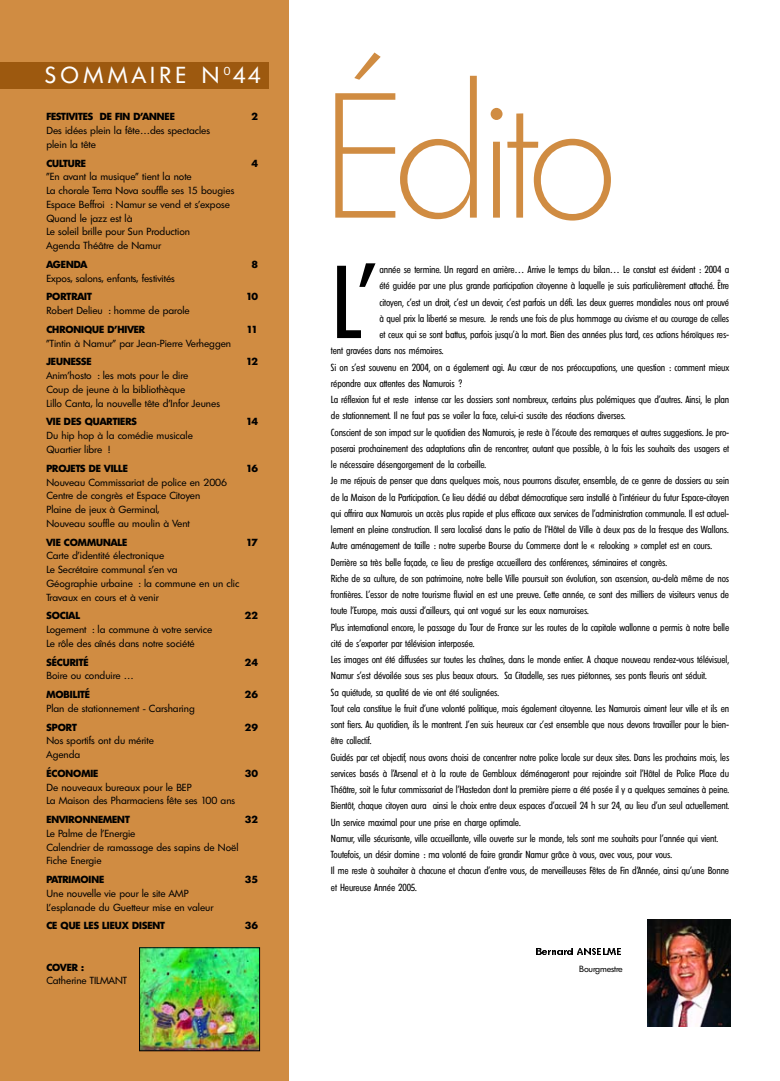
<style>
.page{position:relative;width:780px;height:1081px;background:#fff}
.page>*{position:absolute;margin:0;border:0;box-sizing:border-box;transform-origin:0 0}
.t1{font:200 172.5px "Limerick";letter-spacing:-.06em;color:#d08c42}
.t2{font:condensed 100.25px "Limerick";color:#000}
.t3{font:22.5px "Limerick";letter-spacing:.19em;color:#fff}
.t4{font:condensed 10px "Limerick";letter-spacing:-.015em;color:#000}
.t5{font:10px/13.8px "Limerick";color:#000}
.t6{font:800 10px "Limerick";color:#000}
.t7{font:8.75px "Limerick";letter-spacing:-.02em;color:#000}
.s1{font-weight:800}
</style>
<div class="page">
<div style="left:0;top:0;width:289px;height:1081px;background:#d08c42"></div>
<img style="left:647px;top:919px;width:83px;height:107px">
<div style="left:0;top:62px;width:269px;height:27px;background:#9d590f"></div>
<img style="left:141px;top:949px;width:117px;height:100px">
<div style="left:139px;top:947px;width:121px;height:104px;border:1px solid #000"></div>
<p class="t3" style="left:45px;top:62px;width:217px">SOMMAIRE N <sup>0</sup>44</p>
<p class="t6" style="left:46px;top:111px;width:130px">FESTIVITES DE FIN D’ANNEE</p>
<p class="t6" style="left:251px;top:111px;width:8px">2</p>
<p class="t5" style="left:46px;top:124px;width:165px">Des idées plein la fête…des spectacles plein la tête</p>
<p class="t6" style="left:46px;top:157px;width:41px">CULTURE</p>
<p class="t6" style="left:251px;top:157px;width:8px">4</p>
<p class="t5" style="left:46px;top:170px;width:189px">"En avant la musique" tient la note<br>La chorale Terra Nova souffle ses 15 bougies Espace Beffroi : Namur se vend et s’expose Quand le jazz est là<br>Le soleil brille pour Sun Production<br>Agenda Théâtre de Namur</p>
<p class="t6" style="left:46px;top:259px;width:42px">AGENDA</p>
<p class="t6" style="left:251px;top:259px;width:8px">8</p>
<p class="t5" style="left:46px;top:269px;width:130px;line-height:18.8px">Expos, salons, enfants, festivités<br><span class="s1">PORTRAIT</span></p>
<p class="t6" style="left:246px;top:291px;width:13px">10</p>
<p class="t5" style="left:46px;top:301px;width:145px;line-height:18.8px">Robert Delieu : homme de parole<br><span class="s1">CHRONIQUE D’HIVER</span></p>
<p class="t5" style="left:46px;top:334px;width:186px;line-height:18.8px">"Tintin à Namur" par Jean-Pierre Verheggen<br><span class="s1">JEUNESSE</span></p>
<p class="t6" style="left:246px;top:324px;width:13px">11</p>
<p class="t6" style="left:246px;top:356px;width:13px">12</p>
<p class="t5" style="left:46px;top:369px;width:175px">Anim’hosto : les mots pour le dire<br>Coup de jeune à la bibliothèque<br>Lillo Canta, la nouvelle tête d’Infor Jeunes</p>
<p class="t6" style="left:46px;top:416px;width:92px">VIE DES QUARTIERS</p>
<p class="t6" style="left:246px;top:416px;width:13px">14</p>
<p class="t5" style="left:46px;top:429px;width:148px">Du hip hop à la comédie musicale<br>Quartier libre !</p>
<p class="t6" style="left:46px;top:462px;width:83px">PROJETS DE VILLE</p>
<p class="t6" style="left:246px;top:462px;width:14px">16</p>
<p class="t5" style="left:46px;top:475px;width:182px">Nouveau Commissariat de police en 2006<br>Centre de congrès et Espace Citoyen Plaine de jeux à Germinal,<br>Nouveau souffle au moulin à Vent</p>
<p class="t6" style="left:46px;top:536px;width:82px">VIE COMMUNALE</p>
<p class="t6" style="left:246px;top:536px;width:13px">17</p>
<p class="t5" style="left:46px;top:549px;width:194px">Carte d’identité électronique<br>Le Secrétaire communal s’en va<br>Géographie urbaine : la commune en un clic<br>Travaux en cours et à venir</p>
<p class="t6" style="left:46px;top:610px;width:35px">SOCIAL</p>
<p class="t6" style="left:245px;top:610px;width:15px">22</p>
<p class="t5" style="left:46px;top:623px;width:167px">Logement : la commune à votre service<br>Le rôle des aînés dans notre société</p>
<p class="t6" style="left:46px;top:656px;width:44px">SÉCURITÉ</p>
<p class="t6" style="left:245px;top:656px;width:15px">24</p>
<p class="t5" style="left:46px;top:666px;width:89px;line-height:18.8px">Boire ou conduire …<br><span class="s1">MOBILITÉ</span></p>
<p class="t6" style="left:245px;top:689px;width:15px">26</p>
<p class="t5" style="left:46px;top:699px;width:150px;line-height:18.8px">Plan de stationnement - Carsharing<br><span class="s1">SPORT</span></p>
<p class="t6" style="left:245px;top:721px;width:15px">29</p>
<p class="t5" style="left:46px;top:734px;width:109px">Nos sportifs ont du mérite<br>Agenda</p>
<p class="t6" style="left:46px;top:767px;width:53px">ÉCONOMIE</p>
<p class="t6" style="left:245px;top:767px;width:15px">30</p>
<p class="t5" style="left:46px;top:780px;width:190px">De nouveaux bureaux pour le BEP<br>La Maison des Pharmaciens fête ses 100 ans</p>
<p class="t6" style="left:46px;top:814px;width:85px">ENVIRONNEMENT</p>
<p class="t6" style="left:245px;top:814px;width:15px">32</p>
<p class="t5" style="left:46px;top:826px;width:194px">Le Palme de l’Energie<br>Calendrier de ramassage des sapins de Noël<br>Fiche Energie</p>
<p class="t6" style="left:46px;top:874px;width:59px">PATRIMOINE</p>
<p class="t6" style="left:245px;top:874px;width:15px">35</p>
<p class="t5" style="left:46px;top:886px;width:168px">Une nouvelle vie pour le site AMP<br>L’esplanade du Guetteur mise en valeur</p>
<p class="t6" style="left:46px;top:920px;width:120px">CE QUE LES LIEUX DISENT</p>
<p class="t6" style="left:245px;top:920px;width:15px">36</p>
<p class="t5" style="left:46px;top:960px;width:82px"><span class="s1">COVER :<br></span>Catherine TILMANT</p>
<p class="t1" style="left:322px;top:57px;width:296px">Édito</p>
<p class="t2" style="left:331px;top:245px;width:47px">L’</p>
<p class="t4" style="left:379px;top:264px;width:351px">année se termine. Un regard en arrière… Arrive le temps du bilan… Le constat est évident : 2004 a</p>
<p class="t4" style="left:379px;top:280px;width:351px">été guidée par une plus grande participation citoyenne à laquelle je suis particulièrement attaché. Être</p>
<p class="t4" style="left:379px;top:296px;width:351px">citoyen, c’est un droit, c’est un devoir, c’est parfois un défi. Les deux guerres mondiales nous ont prouvé</p>
<p class="t4" style="left:379px;top:312px;width:351px">à quel prix la liberté se mesure. Je rends une fois de plus hommage au civisme et au courage de celles</p>
<p class="t4" style="left:379px;top:329px;width:351px">et ceux qui se sont battus, parfois jusqu’à la mort. Bien des années plus tard, ces actions héroïques res-</p>
<p class="t4" style="left:331px;top:345px;width:114px">tent gravées dans nos mémoires.</p>
<p class="t4" style="left:331px;top:361px;width:400px">Si on s’est souvenu en 2004, on a également agi. Au cœur de nos préoccupations, une question : comment mieux</p>
<p class="t4" style="left:331px;top:377px;width:133px">répondre aux attentes des Namurois ?</p>
<p class="t4" style="left:331px;top:394px;width:400px">La réflexion fut et reste intense car les dossiers sont nombreux, certains plus polémiques que d’autres. Ainsi, le plan</p>
<p class="t4" style="left:331px;top:410px;width:296px">de stationnement. Il ne faut pas se voiler la face, celui-ci suscite des réactions diverses.</p>
<p class="t4" style="left:331px;top:426px;width:400px">Conscient de son impact sur le quotidien des Namurois, je reste à l’écoute des remarques et autres suggestions. Je pro-</p>
<p class="t4" style="left:331px;top:442px;width:400px">poserai prochainement des adaptations afin de rencontrer, autant que possible, à la fois les souhaits des usagers et</p>
<p class="t4" style="left:331px;top:459px;width:157px">le nécessaire désengorgement de la corbeille.</p>
<p class="t4" style="left:331px;top:475px;width:399px">Je me réjouis de penser que dans quelques mois, nous pourrons discuter, ensemble, de ce genre de dossiers au sein</p>
<p class="t4" style="left:331px;top:491px;width:400px">de la Maison de la Participation. Ce lieu dédié au débat démocratique sera installé à l’intérieur du futur Espace-citoyen</p>
<p class="t4" style="left:331px;top:507px;width:400px">qui offrira aux Namurois un accès plus rapide et plus efficace aux services de l’administration communale. Il est actuel-</p>
<p class="t4" style="left:331px;top:524px;width:399px">lement en pleine construction. Il sera localisé dans le patio de l’Hôtel de Ville à deux pas de la fresque des Wallons.</p>
<p class="t4" style="left:331px;top:540px;width:382px">Autre aménagement de taille : notre superbe Bourse du Commerce dont le « relooking » complet est en cours.</p>
<p class="t4" style="left:331px;top:556px;width:337px">Derrière sa très belle façade, ce lieu de prestige accueillera des conférences, séminaires et congrès.</p>
<p class="t4" style="left:331px;top:572px;width:399px">Riche de sa culture, de son patrimoine, notre belle Ville poursuit son évolution, son ascension, au-delà même de nos</p>
<p class="t4" style="left:331px;top:589px;width:399px">frontières. L’essor de notre tourisme fluvial en est une preuve. Cette année, ce sont des milliers de visiteurs venus de</p>
<p class="t4" style="left:331px;top:605px;width:259px">toute l’Europe, mais aussi d’ailleurs, qui ont vogué sur les eaux namuroises.</p>
<p class="t4" style="left:331px;top:621px;width:400px">Plus international encore, le passage du Tour de France sur les routes de la capitale wallonne a permis à notre belle</p>
<p class="t4" style="left:331px;top:637px;width:145px">cité de s’exporter par télévision interposée.</p>
<p class="t4" style="left:331px;top:654px;width:400px">Les images ont été diffusées sur toutes les chaînes, dans le monde entier. A chaque nouveau rendez-vous télévisuel,</p>
<p class="t4" style="left:331px;top:670px;width:377px">Namur s’est dévoilée sous ses plus beaux atours. Sa Citadelle, ses rues piétonnes, ses ponts fleuris ont séduit.</p>
<p class="t4" style="left:331px;top:686px;width:169px">Sa quiétude, sa qualité de vie ont été soulignées.</p>
<p class="t4" style="left:331px;top:702px;width:399px">Tout cela constitue le fruit d’une volonté politique, mais également citoyenne. Les Namurois aiment leur ville et ils en</p>
<p class="t4" style="left:331px;top:719px;width:399px">sont fiers. Au quotidien, ils le montrent. J’en suis heureux car c’est ensemble que nous devons travailler pour le bien-</p>
<p class="t4" style="left:331px;top:735px;width:42px">être collectif.</p>
<p class="t4" style="left:331px;top:751px;width:400px">Guidés par cet objectif, nous avons choisi de concentrer notre police locale sur deux sites. Dans les prochains mois, les</p>
<p class="t4" style="left:331px;top:767px;width:399px">services basés à l’Arsenal et à la route de Gembloux déménageront pour rejoindre soit l’Hôtel de Police Place du</p>
<p class="t4" style="left:331px;top:784px;width:399px">Théâtre, soit le futur commissariat de l’Hastedon dont la première pierre a été posée il y a quelques semaines à peine.</p>
<p class="t4" style="left:331px;top:800px;width:400px">Bientôt, chaque citoyen aura ainsi le choix entre deux espaces d’accueil 24 h sur 24, au lieu d’un seul actuellement.</p>
<p class="t4" style="left:331px;top:816px;width:191px">Un service maximal pour une prise en charge optimale.</p>
<p class="t4" style="left:331px;top:832px;width:388px">Namur, ville sécurisante, ville accueillante, ville ouverte sur le monde, tels sont me souhaits pour l’année qui vient.</p>
<p class="t4" style="left:331px;top:849px;width:342px">Toutefois, un désir domine : ma volonté de faire grandir Namur grâce à vous, avec vous, pour vous.</p>
<p class="t4" style="left:331px;top:865px;width:399px">Il me reste à souhaiter à chacune et chacun d’entre vous, de merveilleuses Fêtes de Fin d’Année, ainsi qu’une Bonne</p>
<p class="t4" style="left:331px;top:881px;width:87px">et Heureuse Année 2005.</p>
<p class="t7" style="left:579px;top:964px;width:45px">Bourgmestre</p>
</div>
